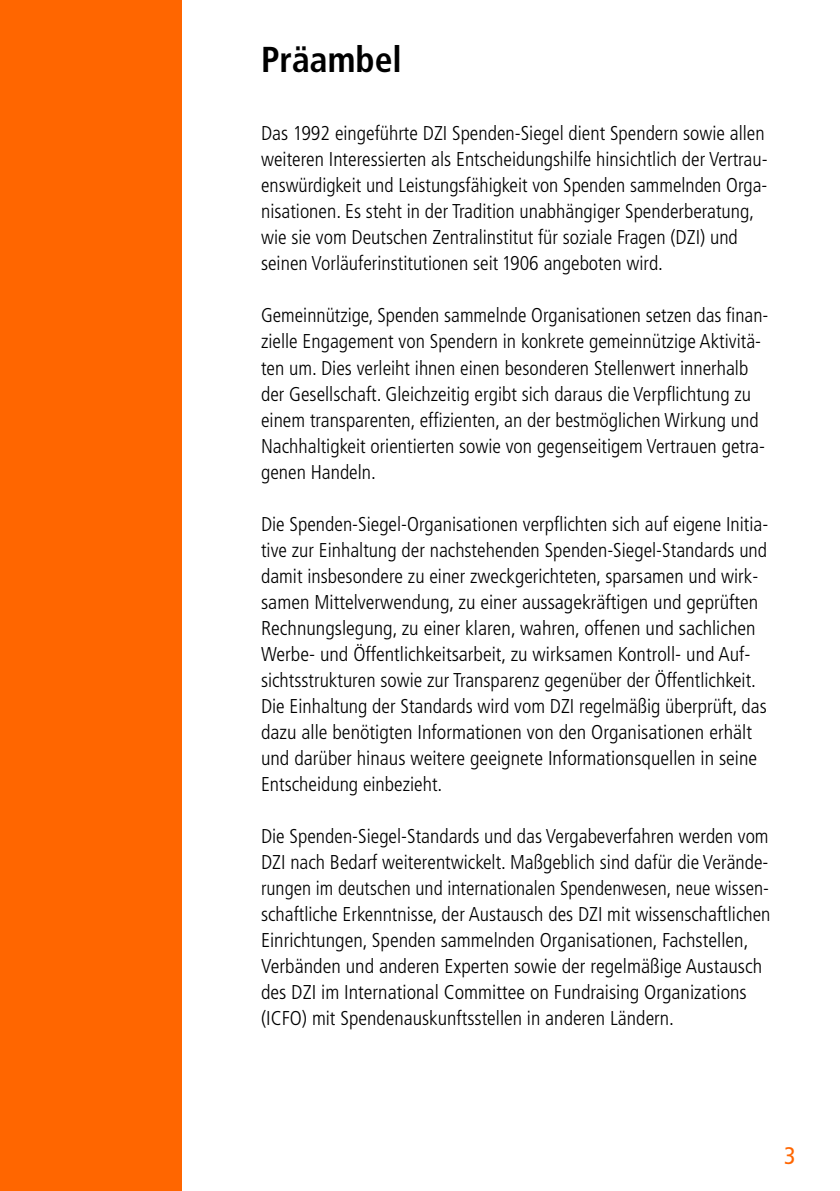
<style>
.page{position:relative;width:840px;height:1191px;background:#fff}
.page>*{position:absolute;margin:0;border:0;box-sizing:border-box;transform-origin:0 0}
.t1{font:700 condensed 36px "Frutiger";color:#000}
.t2{font:condensed 24px "Frutiger";color:#f60}
.t3{font:300 condensed 20px/26px "Frutiger";color:#000}
</style>
<div class="page">
<div style="left:0;top:0;width:181px;height:1191px;background:#f60"></div>
<h1 class="t1" style="left:261px;top:39px;width:142px">Präambel</h1>
<p class="t3" style="left:261px;top:121px;width:506px">Das 1992 eingeführte DZI Spenden-Siegel dient Spendern sowie allen weiteren Interessierten als Entscheidungshilfe hinsichtlich der Vertrau&shy;enswürdigkeit und Leistungsfähigkeit von Spenden sammelnden Orga-- nisationen. Es steht in der Tradition unabhängiger Spenderberatung, wie sie vom Deutschen Zentralinstitut für soziale Fragen (DZI) und seinen Vorläuferinstitutionen seit 1906 angeboten wird.</p>
<p class="t3" style="left:261px;top:303px;width:506px">Gemeinnützige, Spenden sammelnde Organisationen setzen das finan&shy;zielle Engagement von Spendern in konkrete gemeinnützige Aktivitä&shy;ten um. Dies verleiht ihnen einen besonderen Stellenwert innerhalb der Gesellschaft. Gleichzeitig ergibt sich daraus die Verpflichtung zu einem transparenten, effizienten, an der bestmöglichen Wirkung und Nachhaltigkeit orientierten sowie von gegenseitigem Vertrauen getra&shy;genen Handeln.</p>
<p class="t3" style="left:261px;top:511px;width:507px">Die Spenden-Siegel-Organisationen verpflichten sich auf eigene Initia&shy;tive zur Einhaltung der nachstehenden Spenden-Siegel-Standards und damit insbesondere zu einer zweckgerichteten, sparsamen und wirk&shy;samen Mittelverwendung, zu einer aussagekräftigen und geprüften Rechnungslegung, zu einer klaren, wahren, offenen und sachlichen Werbe- und Öffentlichkeitsarbeit, zu wirksamen Kontroll- und Auf&shy;sichtsstrukturen sowie zur Transparenz gegenüber der Öffentlichkeit.<br>Die Einhaltung der Standards wird vom DZI regelmäßig überprüft, das dazu alle benötigten Informationen von den Organisationen erhält und darüber hinaus weitere geeignete Informationsquellen in seine Entscheidung einbezieht.</p>
<p class="t3" style="left:261px;top:823px;width:510px">Die Spenden-Siegel-Standards und das Vergabeverfahren werden vom DZI nach Bedarf weiterentwickelt. Maßgeblich sind dafür die Verände&shy;rungen im deutschen und internationalen Spendenwesen, neue wissen&shy;schaftliche Erkenntnisse, der Austausch des DZI mit wissenschaftlichen Einrichtungen, Spenden sammelnden Organisationen, Fachstellen, Verbänden und anderen Experten sowie der regelmäßige Austausch des DZI im International Committee on Fundraising Organizations (ICFO) mit Spendenauskunftsstellen in anderen Ländern.</p>
<p class="t2" style="left:783px;top:1141px;width:13px">3</p>
</div>
